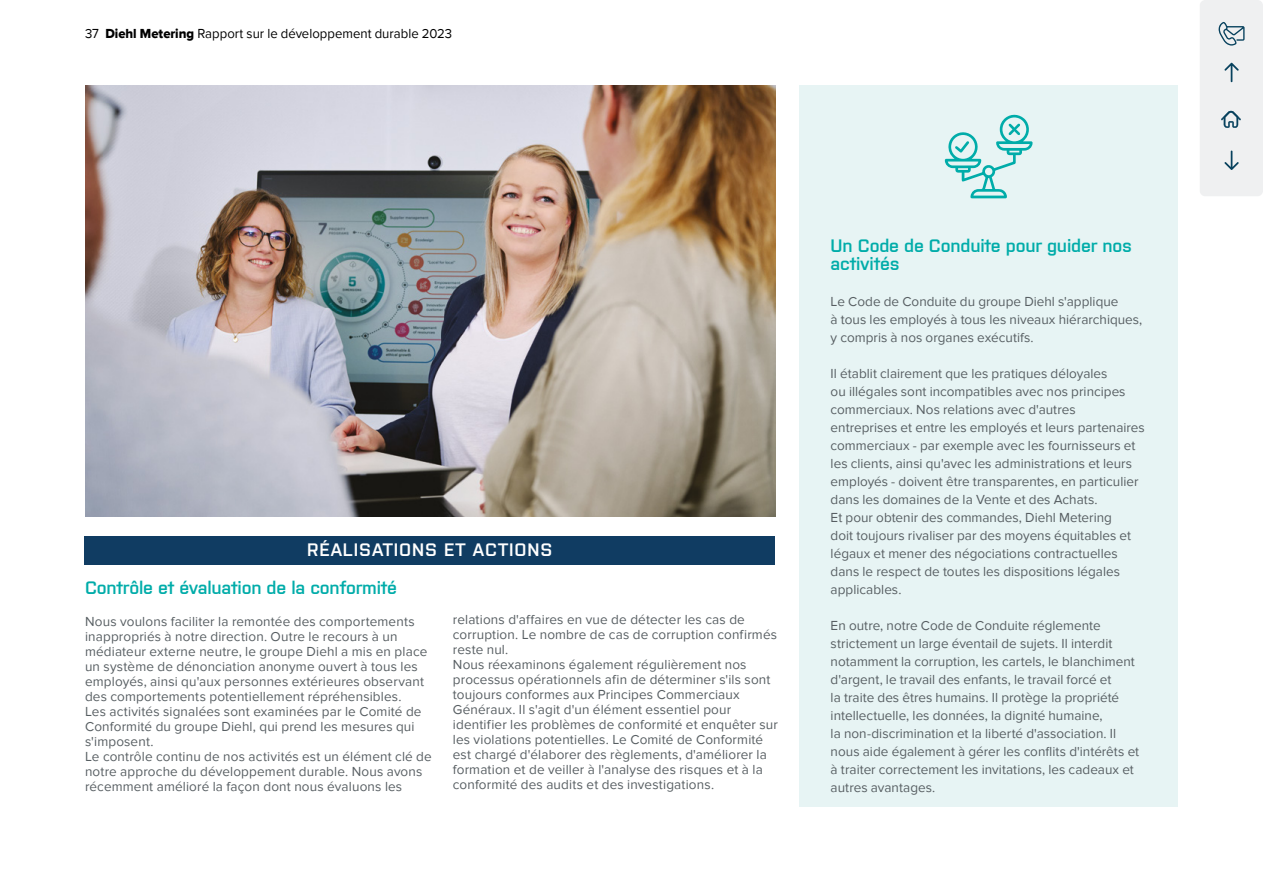
<style>
.page{position:relative;width:1263px;height:893px;background:#fff}
.page>*{position:absolute;margin:0;border:0;box-sizing:border-box;transform-origin:0 0}
.t1{font:600 18px/18px "Purista";letter-spacing:-.01em;color:#00aca9}
.t2{font:600 18px "Purista";letter-spacing:.05em;color:#fff}
.t3{font:13.5px/18px "Proxima Nova";letter-spacing:.005em;color:#575e62}
.t4{font:13.5px "Proxima Nova";color:#000}
.s1{font-family:"Proxima Nova Extrabld"}
</style>
<div class="page">
<div style="left:799px;top:85px;width:379px;height:722px;background:#e7f4f4"></div>
<div style="left:84px;top:536px;width:691px;height:29px;background:#103c62"></div>
<svg style="left:945px;top:114px;width:88px;height:84px"></svg>
<img style="left:85px;top:85px;width:690px;height:432px">
<div style="left:1200px;top:0;width:63px;height:196px;background:#eff0f1;border-radius:5px"></div>
<svg style="left:1221px;top:110px;width:20px;height:18px"></svg>
<svg style="left:1218px;top:22px;width:26px;height:24px"></svg>
<svg style="left:1224px;top:151px;width:15px;height:19px"></svg>
<svg style="left:1224px;top:63px;width:15px;height:19px"></svg>
<p class="t4" style="left:85px;top:26px;width:369px">37 <span class="s1">Diehl Metering</span> Rapport sur le développement durable 2023</p>
<h1 class="t2" style="left:307px;top:537px;width:247px">RÉALISATIONS ET ACTIONS</h1>
<h1 class="t1" style="left:85px;top:577px;width:313px">Contrôle et évaluation de la conformité</h1>
<p class="t3" style="left:85px;top:614px;width:348px;line-height:15px">Nous voulons faciliter la remontée des comportements inappropriés à notre direction. Outre le recours à un médiateur externe neutre, le groupe Diehl a mis en place un système de dénonciation anonyme ouvert à tous les employés, ainsi qu'aux personnes extérieures observant des comportements potentiellement répréhensibles.<br>Les activités signalées sont examinées par le Comité de Conformité du groupe Diehl, qui prend les mesures qui s'imposent.<br>Le contrôle continu de nos activités est un élément clé de notre approche du développement durable. Nous avons récemment amélioré la façon dont nous évaluons les</p>
<p class="t3" style="left:453px;top:612px;width:326px;line-height:15px">relations d'affaires en vue de détecter les cas de corruption. Le nombre de cas de corruption confirmés reste nul.<br>Nous réexaminons également régulièrement nos processus opérationnels afin de déterminer s'ils sont toujours conformes aux Principes Commerciaux Généraux. Il s'agit d'un élément essentiel pour identifier les problèmes de conformité et enquêter sur les violations potentielles. Le Comité de Conformité est chargé d'élaborer des règlements, d'améliorer la formation et de veiller à l'analyse des risques et à la conformité des audits et des investigations.</p>
<h1 class="t1" style="left:831px;top:235px;width:303px">Un Code de Conduite pour guider nos activités</h1>
<p class="t3" style="left:831px;top:293px;width:313px">Le Code de Conduite du groupe Diehl s'applique<br>à tous les employés à tous les niveaux hiérarchiques, y compris à nos organes exécutifs.</p>
<p class="t3" style="left:831px;top:365px;width:316px">Il établit clairement que les pratiques déloyales<br>ou illégales sont incompatibles avec nos principes commerciaux. Nos relations avec d'autres entreprises et entre les employés et leurs partenaires commerciaux - par exemple avec les fournisseurs et les clients, ainsi qu'avec les administrations et leurs employés - doivent être transparentes, en particulier dans les domaines de la Vente et des Achats.<br>Et pour obtenir des commandes, Diehl Metering<br>doit toujours rivaliser par des moyens équitables et légaux et mener des négociations contractuelles dans le respect de toutes les dispositions légales applicables.</p>
<p class="t3" style="left:831px;top:617px;width:310px">En outre, notre Code de Conduite réglemente strictement un large éventail de sujets. Il interdit notamment la corruption, les cartels, le blanchiment d'argent, le travail des enfants, le travail forcé et<br>la traite des êtres humains. Il protège la propriété intellectuelle, les données, la dignité humaine,<br>la non-discrimination et la liberté d'association. Il nous aide également à gérer les conflits d'intérêts et à traiter correctement les invitations, les cadeaux et autres avantages.</p>
</div>
